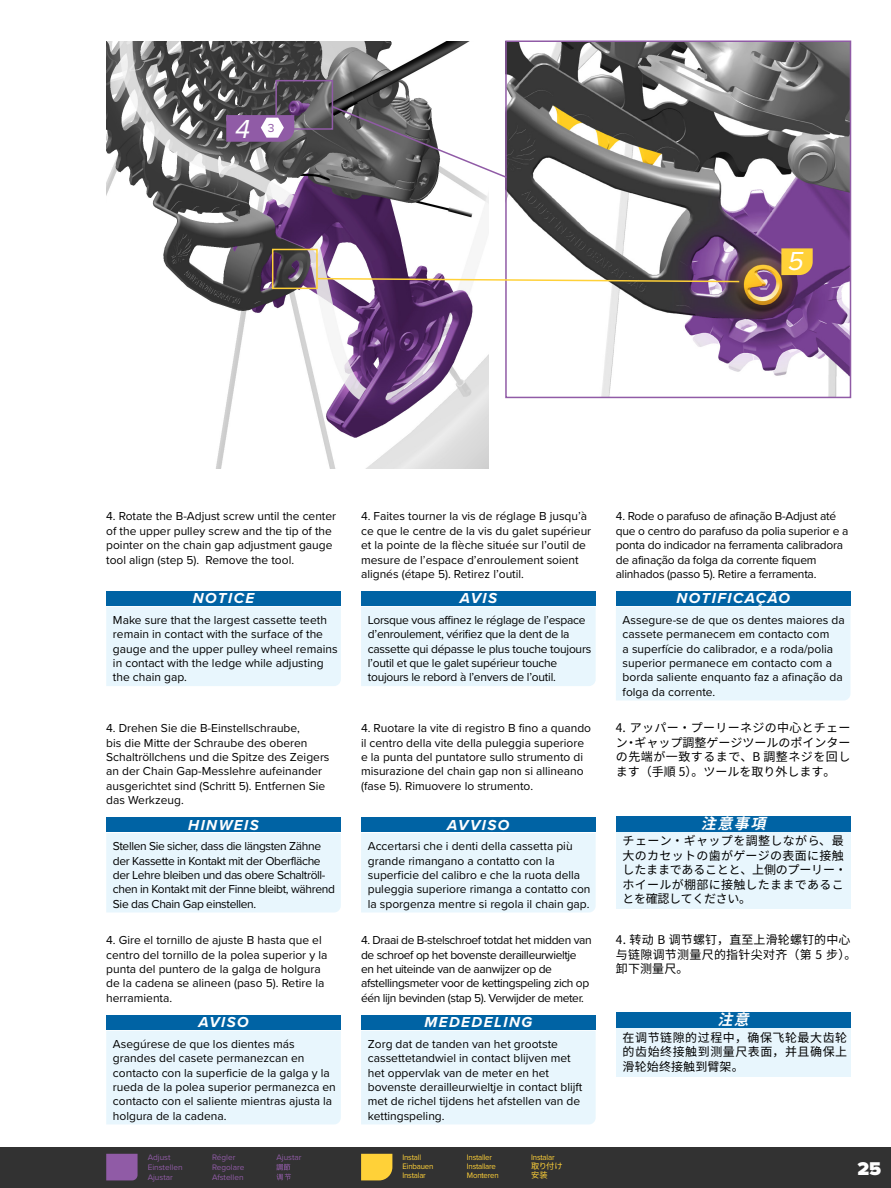
<style>
.page{position:relative;width:891px;height:1188px;background:#fff}
.page>*{position:absolute;margin:0;border:0;box-sizing:border-box;transform-origin:0 0}
.User_Manual_Number_F{font:italic 27px "Proxima Nova";color:#fff}
.t1{font:900 19.2px "Proxima Nova";color:#fff}
.Signal_Word_centered{font:italic 700 15px "Proxima Nova";letter-spacing:.1em;color:#fff}
.Signal_Word_centered-2{font:italic 700 15px "Noto Sans CJ Kjp";color:#fff}
.Signal_Word_centered-3{font:italic 700 15px "Noto Sans CJ Ktc";color:#fff}
.Signal_Word_Text_-_N{font:12px/14.4px "Proxima Nova";color:#000}
.User_Manual_Text_-_N{font:12px/14.4px "Proxima Nova";color:#000}
.User_Manual_Text_-_N-2{font:12px/14.4px "Proxima Nova";letter-spacing:-.03em;color:#000}
.User_Manual_Text_-_N-3{font:12px/14.4px "Proxima Nova";letter-spacing:-.02em;color:#000}
.Signal_Word_Text_-_N-2{font:12px/14.4px "Proxima Nova";letter-spacing:-.02em;color:#000}
.Signal_Word_Text_-_N-3{font:12px/14.4px "Proxima Nova";letter-spacing:-.03em;color:#000}
.J_-Signal_Word_Text{font:12px/14.4px "Noto Sans CJ Kjp";letter-spacing:.025em;color:#000}
.j-bodytext{font:12px/14.4px "Noto Sans CJ Kjp";color:#000;text-align:justify}
.c-bodytext{font:12px/14.4px "Noto Sans CJ Ksc";letter-spacing:.01em;color:#000}
.C-_Signal_Word_Text{font:12px/14.4px "Noto Sans CJ Ksc";letter-spacing:.045em;color:#000;text-align:justify}
.t2{font:12px "Proxima Nova";color:#905ba6}
.Legend_Flag_Text{font:8.25px "Proxima Nova";letter-spacing:-.025em;color:#ffd138;scale:.95 1}
.t3{font:8.25px "Proxima Nova";color:#905ba6}
.Legend_Flag_Text-2{font:8.25px "Noto Sans CJ Kjp";color:#ffd138}
.Legend_Flag_Text-3{font:8.25px "Noto Sans CJ Ksc";color:#ffd138}
</style>
<div class="page">
<div style="left:0;top:1148px;width:891px;height:40px;background:#323232"></div>
<img style="left:508px;top:43px;width:340px;height:352px">
<div style="left:505px;top:40px;width:346px;height:358px;border:2px solid #905ba6"></div>
<img style="left:106px;top:41px;width:383px;height:428px">
<div style="left:275px;top:80px;width:58px;height:50px;border:2px solid #905ba6"></div>
<svg style="left:330px;top:105px;width:179px;height:74px"></svg>
<svg style="left:276px;top:1164px;width:15px;height:16px"></svg>
<svg style="left:106px;top:1154px;width:32px;height:26px"></svg>
<svg style="left:226px;top:115px;width:68px;height:27px"></svg>
<div style="left:106px;top:591px;width:235px;height:15px;background:#0063a4"></div>
<div style="left:106px;top:607px;width:235px;height:79px;background:#e8f6fd"></div>
<div style="left:361px;top:591px;width:235px;height:15px;background:#0063a4"></div>
<div style="left:361px;top:607px;width:235px;height:79px;background:#e8f6fd"></div>
<div style="left:616px;top:591px;width:234px;height:15px;background:#0063a4"></div>
<div style="left:616px;top:607px;width:234px;height:93px;background:#e8f6fd"></div>
<div style="left:106px;top:817px;width:235px;height:15px;background:#0063a4"></div>
<div style="left:106px;top:833px;width:235px;height:79px;background:#e8f6fd"></div>
<div style="left:361px;top:817px;width:235px;height:15px;background:#0063a4"></div>
<div style="left:361px;top:833px;width:235px;height:79px;background:#e8f6fd"></div>
<div style="left:616px;top:816px;width:234px;height:15px;background:#0063a4"></div>
<div style="left:616px;top:833px;width:234px;height:76px;background:#e8f6fd"></div>
<div style="left:106px;top:1015px;width:235px;height:15px;background:#0063a4"></div>
<div style="left:106px;top:1031px;width:235px;height:93px;background:#e8f6fd"></div>
<div style="left:361px;top:1015px;width:235px;height:15px;background:#0063a4"></div>
<div style="left:361px;top:1031px;width:235px;height:93px;background:#e8f6fd"></div>
<div style="left:616px;top:1013px;width:234px;height:15px;background:#0063a4"></div>
<div style="left:616px;top:1028px;width:234px;height:49px;background:#e8f6fd"></div>
<svg style="left:781px;top:248px;width:32px;height:27px"></svg>
<div style="left:272px;top:249px;width:46px;height:40px;border:2px solid #ffd138"></div>
<svg style="left:317px;top:277px;width:424px;height:6px"></svg>
<svg style="left:361px;top:1154px;width:31px;height:26px"></svg>
<p class="User_Manual_Number_F" style="left:234px;top:109px;width:25px">4</p>
<p class="t2" style="left:268px;top:119px;width:8px">3</p>
<p class="User_Manual_Number_F" style="left:787px;top:241px;width:25px">5</p>
<p class="User_Manual_Text_-_N" style="left:106px;top:509px;width:231px">4. Rotate the B-Adjust screw until the center of the upper pulley screw and the tip of the pointer on the chain gap adjustment gauge tool align (step 5). Remove the tool.</p>
<p class="Signal_Word_centered" style="left:193px;top:587px;width:63px">NOTICE</p>
<p class="Signal_Word_Text_-_N" style="left:113px;top:612px;width:226px">Make sure that the largest cassette teeth remain in contact with the surface of the gauge and the upper pulley wheel remains in contact with the ledge while adjusting the chain gap.</p>
<p class="User_Manual_Text_-_N" style="left:361px;top:509px;width:232px">4. Faites tourner la vis de réglage B jusqu’à ce que le centre de la vis du galet supérieur et la pointe de la flèche située sur l’outil de mesure de l’espace d’enroulement soient alignés (étape 5). Retirez l’outil.</p>
<p class="Signal_Word_centered" style="left:460px;top:587px;width:39px">AVIS</p>
<p class="Signal_Word_Text_-_N-2" style="left:368px;top:612px;width:225px">Lorsque vous affinez le réglage de l’espace d’enroulement, vérifiez que la dent de la cassette qui dépasse le plus touche toujours l’outil et que le galet supérieur touche toujours le rebord à l’envers de l’outil.</p>
<p class="User_Manual_Text_-_N-3" style="left:616px;top:509px;width:234px">4. Rode o parafuso de afinação B-Adjust até que o centro do parafuso da polia superior e a ponta do indicador na ferramenta calibradora de afinação da folga da corrente fiquem alinhados (passo 5). Retire a ferramenta.</p>
<p class="Signal_Word_centered" style="left:677px;top:587px;width:115px">NOTIFICAÇÃO</p>
<p class="Signal_Word_Text_-_N" style="left:623px;top:612px;width:224px">Assegure-se de que os dentes maiores da cassete permanecem em contacto com<br>a superfície do calibrador, e a roda/polia superior permanece em contacto com a borda saliente enquanto faz a afinação da folga da corrente.</p>
<p class="User_Manual_Text_-_N" style="left:106px;top:721px;width:225px">4. Drehen Sie die B-Einstellschraube,<br>bis die Mitte der Schraube des oberen Schaltröllchens und die Spitze des Zeigers an der Chain Gap-Messlehre aufeinander ausgerichtet sind (Schritt 5). Entfernen Sie das Werkzeug.</p>
<p class="Signal_Word_centered" style="left:188px;top:814px;width:72px">HINWEIS</p>
<p class="Signal_Word_Text_-_N-3" style="left:113px;top:838px;width:223px">Stellen Sie sicher, dass die längsten Zähne der Kassette in Kontakt mit der Oberfläche der Lehre bleiben und das obere Schaltröll&shy;chen in Kontakt mit der Finne bleibt, während Sie das Chain Gap einstellen.</p>
<p class="User_Manual_Text_-_N" style="left:361px;top:721px;width:232px">4. Ruotare la vite di registro B fino a quando il centro della vite della puleggia superiore e la punta del puntatore sullo strumento di misurazione del chain gap non si allineano (fase 5). Rimuovere lo strumento.</p>
<p class="Signal_Word_centered" style="left:447px;top:814px;width:64px">AVVISO</p>
<p class="Signal_Word_Text_-_N" style="left:368px;top:838px;width:224px">Accertarsi che i denti della cassetta più grande rimangano a contatto con la superficie del calibro e che la ruota della puleggia superiore rimanga a contatto con la sporgenza mentre si regola il chain gap.</p>
<p class="j-bodytext" style="left:616px;top:721px;width:236px">4. アッパー・プーリーネジの中心とチェーン・ギャップ調整ゲージツールのポインターの先端が一致するまで、B 調整ネジを回します（手順 5）。ツールを取り外します。</p>
<p class="Signal_Word_centered-2" style="left:701px;top:815px;width:75px">注意事項</p>
<p class="J_-Signal_Word_Text" style="left:623px;top:834px;width:226px">チェーン・ギャップを調整しながら、最大のカセットの歯がゲージの表面に接触したままであることと、上側のプーリー・ホイールが棚部に接触したままであることを確認してください。</p>
<p class="User_Manual_Text_-_N" style="left:106px;top:933px;width:223px">4. Gire el tornillo de ajuste B hasta que el centro del tornillo de la polea superior y la punta del puntero de la galga de holgura de la cadena se alineen (paso 5). Retire la herramienta.</p>
<p class="Signal_Word_centered" style="left:198px;top:1011px;width:52px">AVISO</p>
<p class="Signal_Word_Text_-_N" style="left:113px;top:1036px;width:224px">Asegúrese de que los dientes más grandes del casete permanezcan en contacto con la superficie de la galga y la rueda de la polea superior permanezca en contacto con el saliente mientras ajusta la holgura de la cadena.</p>
<p class="User_Manual_Text_-_N-2" style="left:361px;top:933px;width:232px">4. Draai de B-stelschroef totdat het midden van de schroef op het bovenste derailleurwieltje en het uiteinde van de aanwijzer op de afstellingsmeter voor de kettingspeling zich op één lijn bevinden (stap 5). Verwijder de meter.</p>
<p class="Signal_Word_centered" style="left:424px;top:1011px;width:109px">MEDEDELING</p>
<p class="Signal_Word_Text_-_N" style="left:368px;top:1036px;width:216px">Zorg dat de tanden van het grootste cassettetandwiel in contact blijven met het oppervlak van de meter en het bovenste derailleurwieltje in contact blijft met de richel tijdens het afstellen van de kettingspeling.</p>
<p class="c-bodytext" style="left:616px;top:933px;width:242px">4. 转动 B 调节螺钉，直至上滑轮螺钉的中心与链隙调节测量尺的指针尖对齐（第 5 步）。卸下测量尺。</p>
<p class="Signal_Word_centered-3" style="left:717px;top:1011px;width:42px">注意</p>
<p class="C-_Signal_Word_Text" style="left:623px;top:1031px;width:226px">在调节链隙的过程中，确保飞轮最大齿轮的齿始终接触到测量尺表面，并且确保上滑轮始终接触到臂架。</p>
<p class="t3" style="left:148px;top:1151px;width:24px">Adjust</p>
<p class="t3" style="left:148px;top:1161px;width:36px">Einstellen</p>
<p class="t3" style="left:148px;top:1172px;width:27px">Ajustar</p>
<p class="t3" style="left:212px;top:1151px;width:25px">Régler</p>
<p class="t3" style="left:212px;top:1161px;width:34px">Regolare</p>
<p class="t3" style="left:212px;top:1172px;width:33px">Afstellen</p>
<p class="t3" style="left:276px;top:1151px;width:27px">Ajustar</p>
<p class="Legend_Flag_Text" style="left:403px;top:1151px;width:21px">Install</p>
<p class="Legend_Flag_Text" style="left:467px;top:1151px;width:28px">Installer</p>
<p class="Legend_Flag_Text" style="left:531px;top:1151px;width:26px">Instalar</p>
<p class="Legend_Flag_Text" style="left:403px;top:1160px;width:34px">Einbauen</p>
<p class="Legend_Flag_Text" style="left:467px;top:1160px;width:32px">Installare</p>
<p class="Legend_Flag_Text-2" style="left:531px;top:1162px;width:33px">取り付け</p>
<p class="Legend_Flag_Text" style="left:403px;top:1169px;width:26px">Instalar</p>
<p class="Legend_Flag_Text" style="left:467px;top:1169px;width:35px">Monteren</p>
<p class="Legend_Flag_Text-3" style="left:531px;top:1171px;width:18px">安装</p>
<h2 class="t1" style="left:858px;top:1154px;width:25px">25</h2>
</div>
